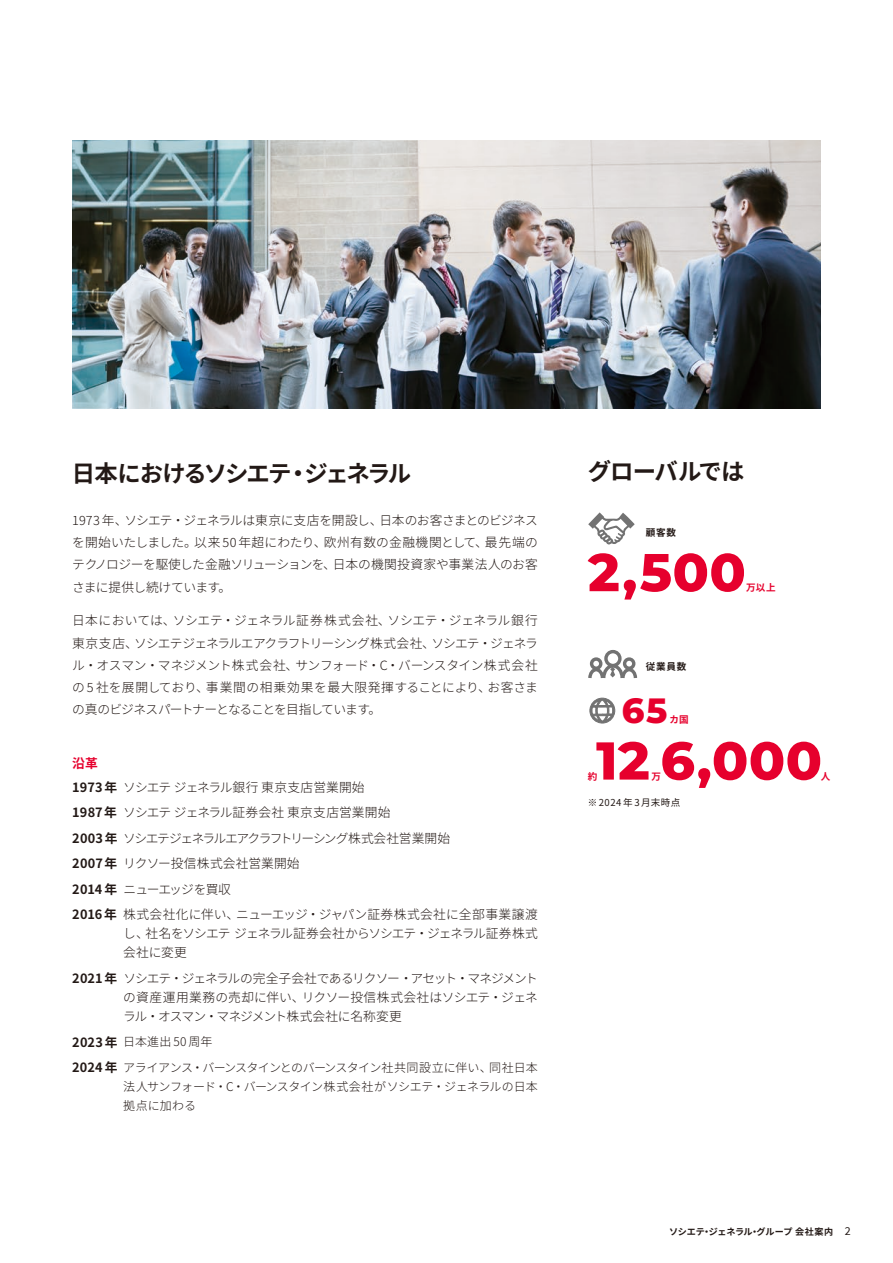
<style>
.page{position:relative;width:893px;height:1263px;background:#fff}
.page>*{position:absolute;margin:0;border:0;box-sizing:border-box;transform-origin:0 0}
.t1{font:800 53.1px "Montserrat";letter-spacing:.01em;color:#e6002d}
.t2{font:800 35.1px "Montserrat";color:#e6002d}
.t3{font:700 23.4px "Noto Sans CJ Kjp";letter-spacing:-.08em;color:#231916}
.t4{font:700 23.4px "Noto Sans CJ Kjp";letter-spacing:-.04em;color:#231916}
.t5{font:300 12.75px/22.4px "Noto Sans CJ Kjp";letter-spacing:-.025em;color:#231916;text-align:justify}
.t6{font:300 12.75px/23.4px "Noto Sans CJ Kjp";letter-spacing:.005em;color:#231916}
.t7{font:300 12px/25.5px "Noto Sans CJ Kjp";letter-spacing:-.03em;color:#231916}
.t8{font:9.6px "Noto Sans CJ Kjp";letter-spacing:.045em;color:#231916}
.t9{font:700 9.6px "Noto Sans CJ Kjp";color:#e6002d}
.t10{font:700 9.6px "Noto Sans CJ Kjp";letter-spacing:.075em;color:#231916}
.t11{font:700 9px "Noto Sans CJ Kjp";letter-spacing:-.02em;color:#231916}
.s1{font-weight:700;color:#e6002d}
.s2{font-weight:700}
.s3{font-weight:700;font-size:12.75px}
.s4{font-family:"Source Sans Pro";font-weight:400;font-size:12px}
</style>
<div class="page">
<img style="left:72px;top:140px;width:749px;height:268px">
<svg style="left:589px;top:697px;width:26px;height:27px"></svg>
<svg style="left:588px;top:512px;width:47px;height:33px"></svg>
<div style="left:623px;top:657px;width:12px;height:13px;border:3px solid #727272;border-radius:50%"></div>
<div style="left:590px;top:657px;width:12px;height:13px;border:3px solid #727272;border-radius:50%"></div>
<div style="left:604px;top:650px;width:18px;height:17px;border:3px solid #727272;border-radius:50%"></div>
<svg style="left:588px;top:662px;width:50px;height:16px"></svg>
<h3 class="t3" style="left:72px;top:460px;width:341px">日本におけるソシエテ・ジェネラル</h3>
<p class="t5" style="left:72px;top:509px;width:467px">1973 年、ソシエテ・ジェネラルは東京に支店を開設し、日本のお客さまとのビジネスを開始いたしました。以来 50年超にわたり、欧州有数の金融機関として、最先端のテクノロジーを駆使した金融ソリューションを、日本の機関投資家や事業法人のお客さまに提供し続けています。</p>
<p class="t5" style="left:72px;top:610px;width:467px">日本においては、ソシエテ・ジェネラル証券株式会社、ソシエテ・ジェネラル銀行東京支店、ソシエテジェネラルエアクラフトリーシング株式会社、ソシエテ・ジェネラル・オスマン・マネジメント株式会社、サンフォード・C・バーンスタイン株式会社の 5 社を展開しており、事業間の相乗効果を最大限発揮することにより、お客さまの真のビジネスパートナーとなることを目指しています。</p>
<p class="t6" style="left:72px;top:752px;width:294px"><span class="s1">沿革<br></span><span class="s2">1973 年</span> ソシエテジェネラル銀行東京支店営業開始</p>
<p class="t5" style="left:72px;top:800px;width:467px;line-height:25.5px;text-align:left"><span class="s2">1987年</span> ソシエテジェネラル証券会社東京支店営業開始<br><span class="s2">2003 年</span> ソシエテジェネラルエアクラフトリーシング株式会社営業開始<br><span class="s2">2007年</span> リクソー投信株式会社営業開始<br><span class="s2">2014 年</span> ニューエッジを買収<br><span class="s2">2016 年</span> 株式会社化に伴い、ニューエッジ・ジャパン証券株式会社に全部事業譲渡</p>
<p class="t5" style="left:123px;top:924px;width:416px;line-height:19.2px">し、社名をソシエテジェネラル証券会社からソシエテ・ジェネラル証券株式会社に変更</p>
<p class="t5" style="left:123px;top:969px;width:416px;line-height:19.2px;text-indent:-51px"><span class="s2">2021 年</span> ソシエテ・ジェネラルの完全子会社であるリクソー・アセット・マネジメントの資産運用業務の売却に伴い、リクソー投信株式会社はソシエテ・ジェネラル・オスマン・マネジメント株式会社に名称変更</p>
<p class="t7" style="left:72px;top:1029px;width:467px"><span class="s3">2023 年</span>日本進出 50周年<br><span class="s3">2024 年</span>アライアンス・バーンスタインとのバーンスタイン社共同設立に伴い、同社日本</p>
<p class="t7" style="left:123px;top:1077px;width:416px;line-height:19.2px">法人サンフォード・C・バーンスタイン株式会社がソシエテ・ジェネラルの日本拠点に加わる</p>
<h3 class="t4" style="left:588px;top:458px;width:158px">グローバルでは</h3>
<p class="t10" style="left:646px;top:527px;width:32px">顧客数</p>
<h1 class="t1" style="left:588px;top:533px;width:159px">2,500</h1>
<p class="t9" style="left:746px;top:582px;width:31px">万以上</p>
<p class="t10" style="left:646px;top:661px;width:42px">従業員数</p>
<h2 class="t2" style="left:622px;top:685px;width:47px">65</h2>
<p class="t9" style="left:669px;top:714px;width:21px">カ国</p>
<h1 class="t1" style="left:596px;top:722px;width:227px">12 6,000</h1>
<p class="t9" style="left:588px;top:771px;width:11px">約</p>
<p class="t9" style="left:652px;top:771px;width:11px">万</p>
<p class="t9" style="left:821px;top:771px;width:11px">人</p>
<p class="t8" style="left:588px;top:797px;width:94px">※2024 年 3月末時点</p>
<p class="t11" style="left:669px;top:1226px;width:183px">ソシエテ・ジェネラル・グループ会社案内 <span class="s4">2</span></p>
</div>
